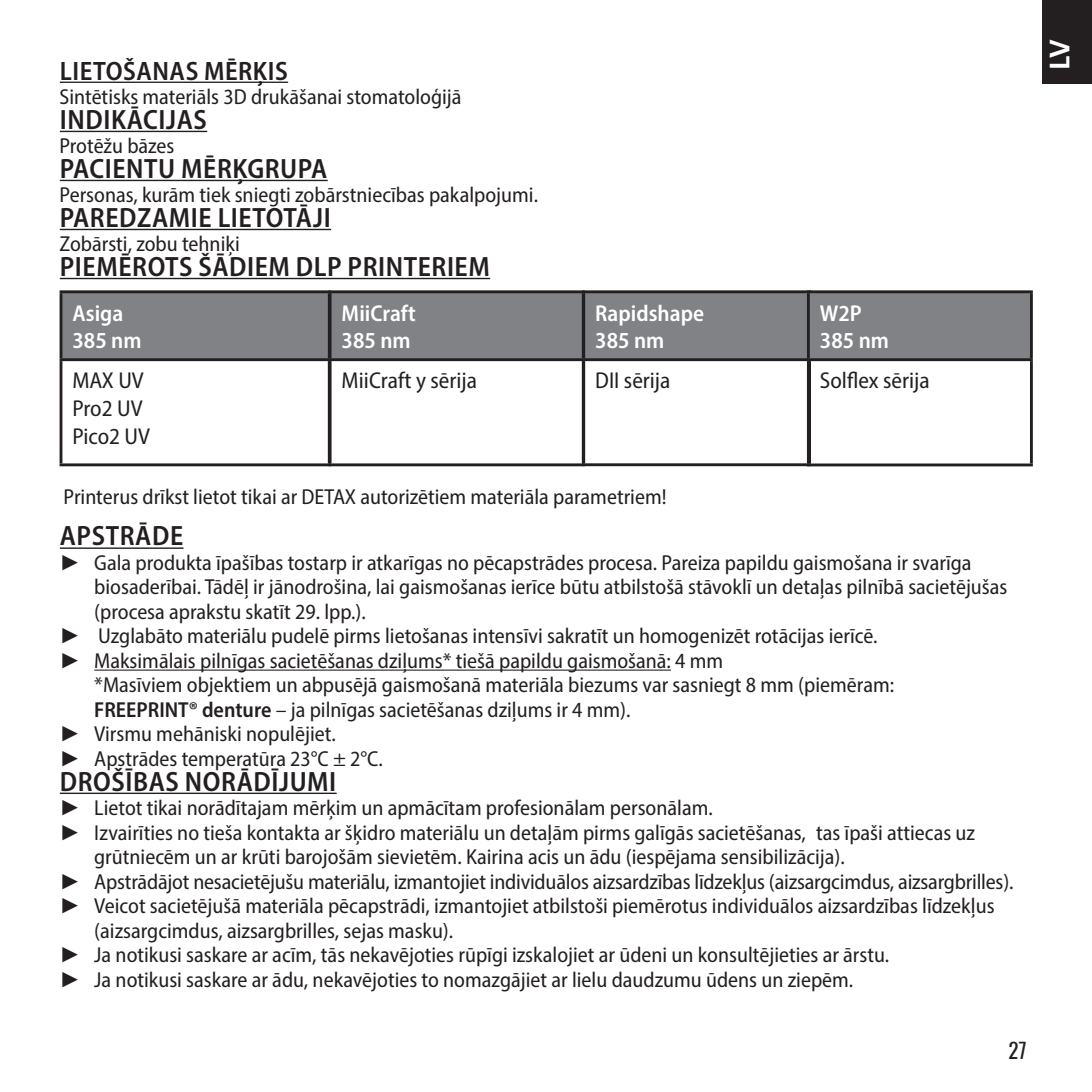
<style>
.page{position:relative;width:1092px;height:1092px;background:#fff}
.page>*{position:absolute;margin:0;border:0;box-sizing:border-box;transform-origin:0 0}
.t1{font:600 semi-condensed 28px "Myriad Pro";letter-spacing:.02em;color:#231f20}
.t2{font:700 28px "Frutiger";color:#fff}
.t3{font:600 semi-condensed 26.6px "Myriad Pro";letter-spacing:.02em;color:#231f20}
.t4{font:semi-condensed 23.1px/27.7px "Myriad Pro";color:#231f20}
.t5{font:600 semi-condensed 23.1px/27.7px "Myriad Pro";color:#fff}
.t6{font:semi-condensed 21.7px "Myriad Pro";color:#231f20}
.t7{font:20.65px "Oswald";color:#231f20}
.s1{font-family:"Arial";font-stretch:normal}
.s2{font-weight:600}
</style>
<div class="page">
<div style="left:1042px;top:0;width:49px;height:84px;background:#231f20"></div>
<hr style="left:60px;top:82px;width:228px;height:1px;background:#231f20">
<hr style="left:60px;top:131px;width:147px;height:1px;background:#231f20">
<hr style="left:60px;top:180px;width:268px;height:1px;background:#231f20">
<hr style="left:60px;top:229px;width:271px;height:1px;background:#231f20">
<hr style="left:60px;top:278px;width:430px;height:1px;background:#231f20">
<hr style="left:60px;top:547px;width:123px;height:2px;background:#231f20">
<hr style="left:94px;top:669px;width:577px;height:1px;background:#231f20">
<hr style="left:60px;top:792px;width:276px;height:2px;background:#231f20">
<div style="left:583px;top:292px;width:226px;height:67px;background:#808285"></div>
<hr style="left:582px;top:361px;width:3px;height:102px;background:#231f20">
<hr style="left:808px;top:361px;width:3px;height:102px;background:#231f20">
<hr style="left:582px;top:463px;width:229px;height:3px;background:#231f20">
<hr style="left:582px;top:290px;width:229px;height:3px;background:#231f20">
<hr style="left:582px;top:293px;width:3px;height:65px;background:#231f20">
<hr style="left:582px;top:358px;width:229px;height:3px;background:#231f20">
<div style="left:808px;top:292px;width:223px;height:67px;background:#808285"></div>
<hr style="left:806px;top:361px;width:3px;height:102px;background:#231f20">
<hr style="left:1029px;top:361px;width:3px;height:102px;background:#231f20">
<hr style="left:806px;top:463px;width:226px;height:3px;background:#231f20">
<hr style="left:806px;top:290px;width:226px;height:3px;background:#231f20">
<hr style="left:806px;top:293px;width:3px;height:65px;background:#231f20">
<hr style="left:806px;top:358px;width:226px;height:3px;background:#231f20">
<hr style="left:1029px;top:293px;width:3px;height:65px;background:#231f20">
<div style="left:330px;top:292px;width:253px;height:67px;background:#808285"></div>
<hr style="left:581px;top:361px;width:3px;height:102px;background:#231f20">
<hr style="left:328px;top:463px;width:256px;height:3px;background:#231f20">
<hr style="left:328px;top:290px;width:256px;height:3px;background:#231f20">
<hr style="left:328px;top:358px;width:256px;height:3px;background:#231f20">
<hr style="left:581px;top:293px;width:3px;height:65px;background:#231f20">
<div style="left:61px;top:292px;width:268px;height:67px;background:#808285"></div>
<hr style="left:60px;top:361px;width:2px;height:102px;background:#231f20">
<hr style="left:328px;top:361px;width:3px;height:102px;background:#231f20">
<hr style="left:60px;top:463px;width:271px;height:3px;background:#231f20">
<hr style="left:60px;top:290px;width:271px;height:3px;background:#231f20">
<hr style="left:60px;top:293px;width:2px;height:65px;background:#231f20">
<hr style="left:60px;top:358px;width:271px;height:3px;background:#231f20">
<hr style="left:328px;top:293px;width:3px;height:65px;background:#231f20">
<p class="t3" style="left:60px;top:54px;width:229px">LIETOŠANAS MĒRĶIS</p>
<p class="t6" style="left:60px;top:83px;width:403px">Sintētisks materiāls 3D drukāšanai stomatoloģijā</p>
<p class="t1" style="left:60px;top:102px;width:149px">INDIKĀCIJAS</p>
<p class="t6" style="left:60px;top:132px;width:116px">Protēžu bāzes</p>
<p class="t1" style="left:60px;top:151px;width:269px">PACIENTU MĒRĶGRUPA</p>
<p class="t6" style="left:60px;top:181px;width:480px">Personas, kurām tiek sniegti zobārstniecības pakalpojumi.</p>
<p class="t1" style="left:60px;top:200px;width:272px">PAREDZAMIE LIETOTĀJI</p>
<p class="t6" style="left:60px;top:230px;width:182px">Zobārsti, zobu tehniķi</p>
<p class="t1" style="left:60px;top:249px;width:431px">PIEMĒROTS ŠĀDIEM DLP PRINTERIEM</p>
<p class="t5" style="left:72px;top:298px;width:71px">Asiga<br>385 nm</p>
<p class="t4" style="left:72px;top:366px;width:79px">MAX UV<br>Pro2 UV<br>Pico2 UV</p>
<p class="t5" style="left:341px;top:298px;width:76px">MiiCraft<br>385 nm</p>
<p class="t4" style="left:341px;top:366px;width:137px">MiiCraft y sērija</p>
<p class="t5" style="left:595px;top:298px;width:110px">Rapidshape<br>385 nm</p>
<p class="t4" style="left:595px;top:366px;width:77px">DII sērija</p>
<p class="t6" style="left:64px;top:484px;width:604px">Printerus drīkst lietot tikai ar DETAX autorizētiem materiāla parametriem!</p>
<p class="t5" style="left:819px;top:298px;width:71px">W2P<br>385 nm</p>
<p class="t4" style="left:819px;top:366px;width:111px">Solflex sērija</p>
<p class="t1" style="left:60px;top:518px;width:125px">APSTRĀDE</p>
<p class="t6" style="left:60px;top:549px;width:913px"><span class="s1">►</span> Gala produkta īpašības tostarp ir atkarīgas no pēcapstrādes procesa. Pareiza papildu gaismošana ir svarīga</p>
<p class="t6" style="left:94px;top:573px;width:914px">biosaderībai. Tādēļ ir jānodrošina, lai gaismošanas ierīce būtu atbilstošā stāvoklī un detaļas pilnībā sacietējušas</p>
<p class="t6" style="left:94px;top:598px;width:273px">(procesa aprakstu skatīt 29. lpp.).</p>
<p class="t6" style="left:60px;top:622px;width:819px"><span class="s1">►</span> Uzglabāto materiālu pudelē pirms lietošanas intensīvi sakratīt un homogenizēt rotācijas ierīcē.</p>
<p class="t6" style="left:60px;top:647px;width:665px"><span class="s1">►</span> Maksimālais pilnīgas sacietēšanas dziļums* tiešā papildu gaismošanā: 4 mm</p>
<p class="t6" style="left:94px;top:671px;width:801px">*Masīviem objektiem un abpusējā gaismošanā materiāla biezums var sasniegt 8 mm (piemēram:</p>
<p class="t6" style="left:94px;top:696px;width:537px"><span class="s2">FREEPRINT® denture</span> – ja pilnīgas sacietēšanas dziļums ir 4 mm).</p>
<p class="t6" style="left:60px;top:720px;width:278px"><span class="s1">►</span> Virsmu mehāniski nopulējiet.</p>
<p class="t6" style="left:60px;top:745px;width:325px"><span class="s1">►</span> Apstrādes temperatūra 23°C ± 2°C.</p>
<p class="t1" style="left:60px;top:763px;width:278px">DROŠĪBAS NORĀDĪJUMI</p>
<p class="t6" style="left:60px;top:794px;width:654px"><span class="s1">►</span> Lietot tikai norādītajam mērķim un apmācītam profesionālam personālam.</p>
<p class="t6" style="left:60px;top:818px;width:916px"><span class="s1">►</span> Izvairīties no tieša kontakta ar šķidro materiālu un detaļām pirms galīgās sacietēšanas, tas īpaši attiecas uz</p>
<p class="t6" style="left:94px;top:843px;width:752px">grūtniecēm un ar krūti barojošām sievietēm. Kairina acis un ādu (iespējama sensibilizācija).</p>
<p class="t6" style="left:60px;top:867px;width:955px"><span class="s1">►</span> Apstrādājot nesacietējušu materiālu, izmantojiet individuālos aizsardzības līdzekļus (aizsargcimdus, aizsargbrilles).</p>
<p class="t6" style="left:60px;top:892px;width:936px"><span class="s1">►</span> Veicot sacietējušā materiāla pēcapstrādi, izmantojiet atbilstoši piemērotus individuālos aizsardzības līdzekļus</p>
<p class="t6" style="left:94px;top:916px;width:360px">(aizsargcimdus, aizsargbrilles, sejas masku).</p>
<p class="t6" style="left:60px;top:941px;width:831px"><span class="s1">►</span> Ja notikusi saskare ar acīm, tās nekavējoties rūpīgi izskalojiet ar ūdeni un konsultējieties ar ārstu.</p>
<p class="t6" style="left:60px;top:965px;width:795px"><span class="s1">►</span> Ja notikusi saskare ar ādu, nekavējoties to nomazgājiet ar lielu daudzumu ūdens un ziepēm.</p>
<p class="t7" style="left:1008px;top:1036px;width:20px">27</p>
<p class="t2" style="left:1043px;top:70px;width:32px;rotate:-90deg">LV</p>
</div>
